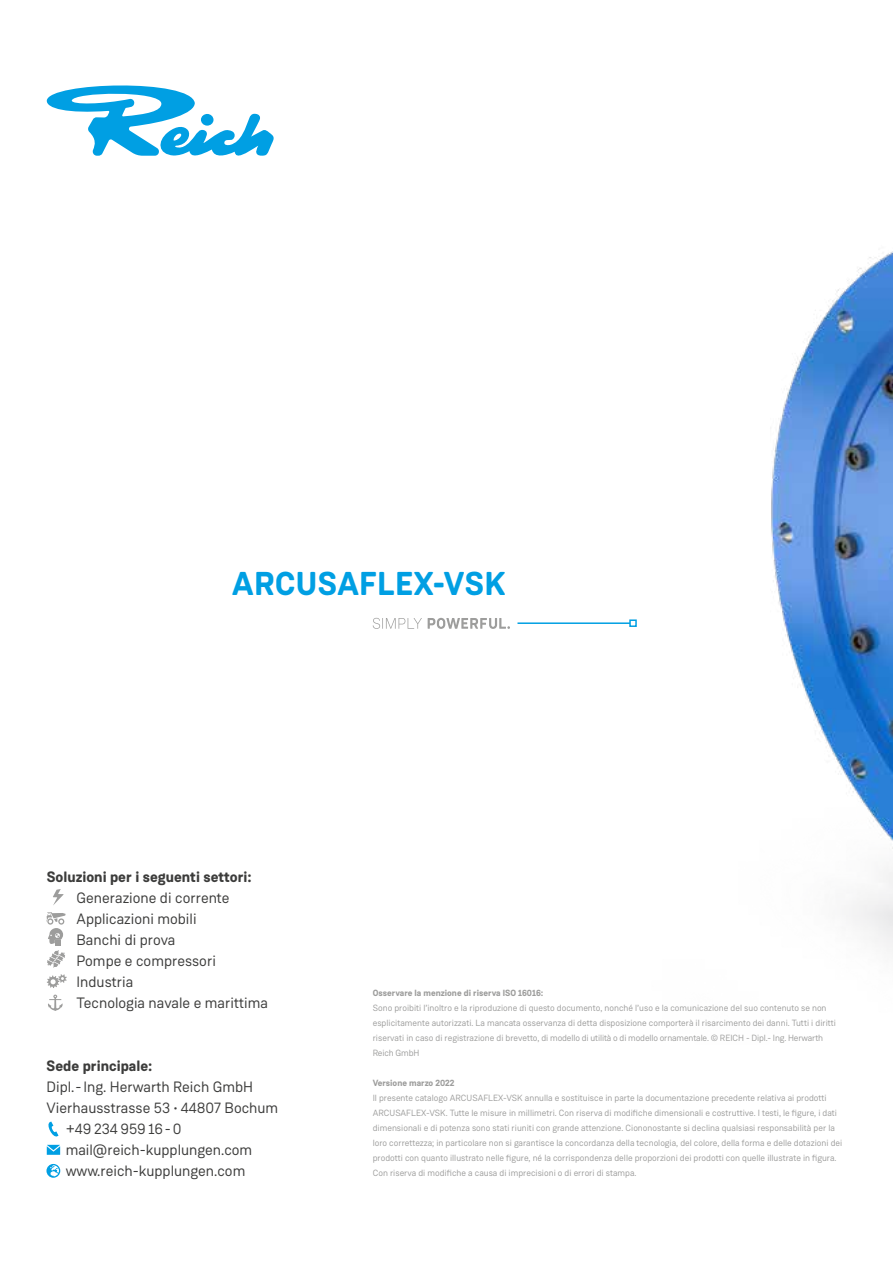
<style>
.page{position:relative;width:893px;height:1263px;background:#fff}
.page>*{position:absolute;margin:0;border:0;box-sizing:border-box;transform-origin:0 0}
.t1{font:700 33px "Weissenhof Grotesk";letter-spacing:.02em;color:#009fe3}
.t2{font:15px/21px "Weissenhof Grotesk";color:#3c3c3b}
.t3{font:700 15px "Weissenhof Grotesk";color:#3c3c3b}
.t4{font:9px/15px "Weissenhof Grotesk";color:#9d9d9c}
.t5{font:700 9px "Weissenhof Grotesk";color:#9d9d9c}
</style>
<div class="page">
<svg style="left:428px;top:618px;width:40px;height:11px"></svg>
<svg style="left:373px;top:618px;width:49px;height:11px"></svg>
<svg style="left:46px;top:85px;width:228px;height:71px"></svg>
<img style="left:470px;top:251px;width:423px;height:700px">
<svg style="left:47px;top:1145px;width:13px;height:10px"></svg>
<svg style="left:48px;top:1121px;width:10px;height:16px"></svg>
<svg style="left:46px;top:1164px;width:14px;height:14px"></svg>
<svg style="left:47px;top:974px;width:20px;height:14px"></svg>
<svg style="left:53px;top:889px;width:11px;height:16px"></svg>
<svg style="left:47px;top:912px;width:19px;height:56px"></svg>
<svg style="left:48px;top:994px;width:15px;height:17px"></svg>
<h1 class="t1" style="left:232px;top:562px;width:275px">ARCUSAFLEX-VSK</h1>
<h2 class="t3" style="left:47px;top:867px;width:207px">Soluzioni per i seguenti settori:</h2>
<h2 class="t2" style="left:77px;top:887px;width:193px">Generazione di corrente<br>Applicazioni mobili<br>Banchi di prova<br>Pompe e compressori<br>Industria<br>Tecnologia navale e marittima</h2>
<h2 class="t3" style="left:47px;top:1056px;width:107px">Sede principale:</h2>
<h2 class="t2" style="left:47px;top:1076px;width:208px">Dipl.- Ing. Herwarth Reich GmbH</h2>
<h2 class="t2" style="left:47px;top:1097px;width:233px">Vierhausstrasse 53 • 44807 Bochum</h2>
<h2 class="t2" style="left:66px;top:1118px;width:117px">+49 234 959 16-0</h2>
<h2 class="t2" style="left:66px;top:1139px;width:188px">mail@reich-kupplungen.com</h2>
<h2 class="t2" style="left:66px;top:1160px;width:181px">www.reich-kupplungen.com</h2>
<p class="t5" style="left:373px;top:987px;width:172px">Osservare la menzione di riserva ISO 16016:</p>
<p class="t4" style="left:373px;top:1000px;width:465px">Sono proibiti l’inoltro e la riproduzione di questo documento, nonché l’uso e la comunicazione del suo contenuto se non esplicitamente autorizzati. La mancata osservanza di detta disposizione comporterà il risarcimento dei danni. Tutti i diritti riservati in caso di registrazione di brevetto, di modello di utilità o di modello ornamentale. © REICH - Dipl.- Ing. Herwarth Reich GmbH</p>
<p class="t5" style="left:373px;top:1077px;width:83px">Versione marzo 2022</p>
<p class="t4" style="left:373px;top:1090px;width:471px">Il presente catalogo ARCUSAFLEX-VSK annulla e sostituisce in parte la documentazione precedente relativa ai prodotti ARCUSAFLEX-VSK. Tutte le misure in millimetri. Con riserva di modifiche dimensionali e costruttive. I testi, le figure, i dati dimensionali e di potenza sono stati riuniti con grande attenzione. Ciononostante si declina qualsiasi responsabilità per la loro correttezza; in particolare non si garantisce la concordanza della tecnologia, del colore, della forma e delle dotazioni dei prodotti con quanto illustrato nelle figure, né la corrispondenza delle proporzioni dei prodotti con quelle illustrate in figura.<br>Con riserva di modifiche a causa di imprecisioni o di errori di stampa.</p>
</div>
